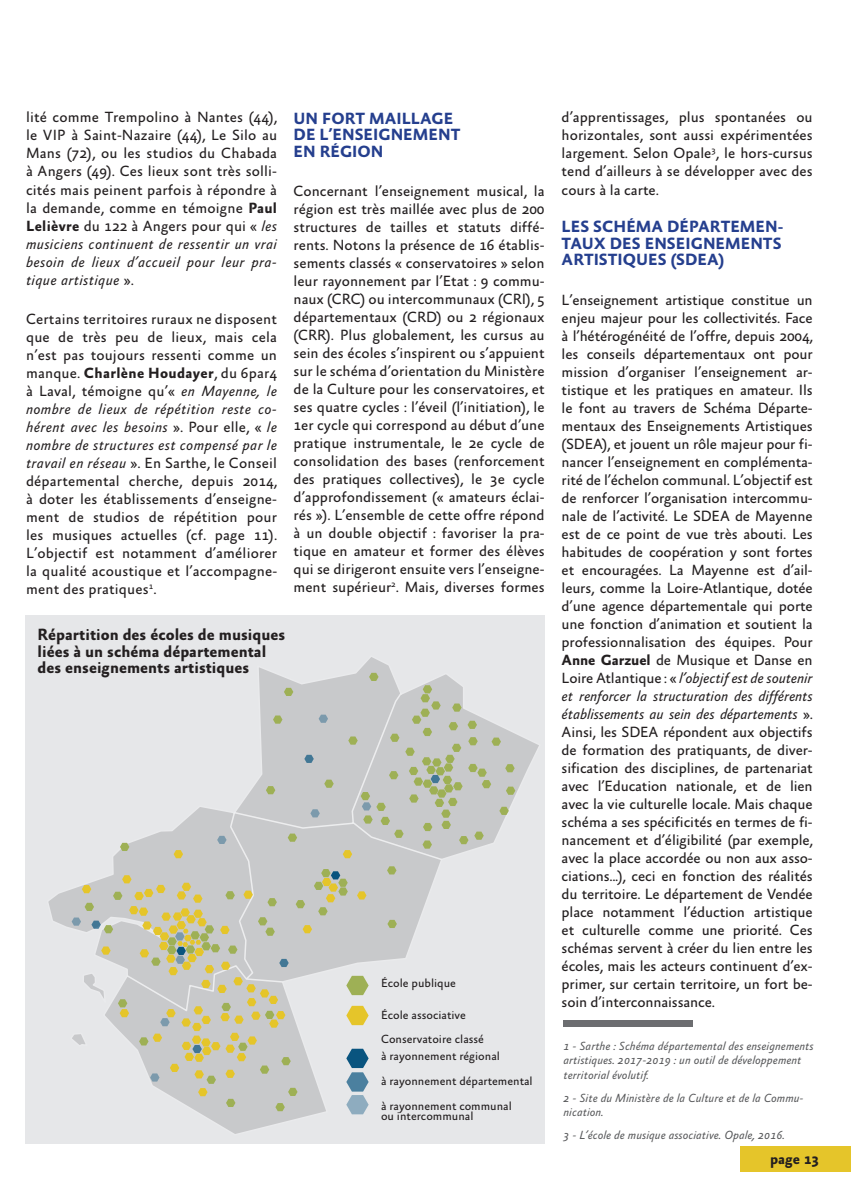
<style>
.page{position:relative;width:851px;height:1191px;background:#fff}
.page>*{position:absolute;margin:0;border:0;box-sizing:border-box;transform-origin:0 0}
.t1{font:700 16.5px/16.5px "Absara Sans";color:#253f8e}
.t2{font:700 16.5px/16.5px "Absara Sans";color:#231f20}
.t3{font:15px/18px "Absara Sans";color:#231f20;text-align:justify}
.t4{font:700 15px "Absara Sans";color:#231f20}
.t5{font:italic 12px/14.4px "Absara Sans";color:#57585a}
.t6{font:12px/16.8px "Absara Sans";color:#231f20}
.s1{font-weight:700}
.s2{font-style:italic}
</style>
<div class="page">
<div style="left:25px;top:615px;width:519px;height:529px;background:#e6e7e9"></div>
<svg style="left:48px;top:890px;width:22px;height:37px"></svg>
<svg style="left:70px;top:657px;width:469px;height:477px"></svg>
<div style="left:563px;top:1020px;width:130px;height:6px;background:#6c6d70"></div>
<div style="left:740px;top:1146px;width:110px;height:25px;background:#e5c52a"></div>
<p class="t3" style="left:26px;top:109px;width:252px">lité comme Trempolino à Nantes (44), le VIP à Saint-Nazaire (44), Le Silo au Mans (72), ou les studios du Chabada à Angers (49). Ces lieux sont très solli&shy;cités mais peinent parfois à répondre à la demande, comme en témoigne <span class="s1">Paul Lelièvre</span> du 122 à Angers pour qui « <span class="s2">les musiciens continuent de ressentir un vrai besoin de lieux d’accueil pour leur pra&shy;tique artistique</span> ».</p>
<p class="t3" style="left:26px;top:310px;width:252px">Certains territoires ruraux ne disposent que de très peu de lieux, mais cela n’est pas toujours ressenti comme un manque. <span class="s1">Charlène Houdayer</span>, du 6par4 à Laval, témoigne qu’« <span class="s2">en Mayenne, le nombre de lieux de répétition reste co&shy;hérent avec les besoins</span> ». Pour elle, « <span class="s2">le nombre de structures est compensé par le travail en réseau</span> ». En Sarthe, le Conseil départemental cherche, depuis 2014, à doter les établissements d’enseigne&shy;ment de studios de répétition pour les musiques actuelles (cf. page 11).<br>L’objectif est notamment d’améliorer la qualité acoustique et l’accompagne&shy;ment des pratiques<sup>1</sup>.</p>
<p class="t1" style="left:293px;top:111px;width:168px">UN FORT MAILLAGE<br>DE L’ENSEIGNEMENT<br>EN RÉGION</p>
<p class="t3" style="left:293px;top:182px;width:252px">Concernant l’enseignement musical, la région est très maillée avec plus de 200 structures de tailles et statuts diffé&shy;rents. Notons la présence de 16 établis&shy;sements classés « conservatoires » selon leur rayonnement par l’Etat : 9 commu&shy;naux (CRC) ou intercommunaux (CRI), 5 départementaux (CRD) ou 2 régionaux (CRR). Plus globalement, les cursus au sein des écoles s’inspirent ou s’appuient sur le schéma d’orientation du Ministère de la Culture pour les conservatoires, et ses quatre cycles : l’éveil (l’initiation), le 1er cycle qui correspond au début d’une pratique instrumentale, le 2e cycle de consolidation des bases (renforcement des pratiques collectives), le 3e cycle d’approfondissement (« amateurs éclai&shy;rés »). L’ensemble de cette offre répond à un double objectif : favoriser la pra&shy;tique en amateur et former des élèves qui se dirigeront ensuite vers l’enseigne&shy;ment supérieur<sup>2</sup>. Mais, diverses formes</p>
<p class="t2" style="left:38px;top:627px;width:249px">Répartition des écoles de musiques liées à un schéma départemental des enseignements artistiques</p>
<p class="t6" style="left:381px;top:975px;width:76px">École publique</p>
<p class="t6" style="left:381px;top:1006px;width:86px">École associative</p>
<p class="t6" style="left:381px;top:1031px;width:120px">Conservatoire classé<br>à rayonnement régional</p>
<p class="t6" style="left:381px;top:1068px;width:153px;line-height:24.9px">à rayonnement départemental à rayonnement communal</p>
<p class="t6" style="left:381px;top:1108px;width:94px">ou intercommunal</p>
<p class="t3" style="left:561px;top:109px;width:252px">d’apprentissages, plus spontanées ou horizontales, sont aussi expérimentées largement. Selon Opale<sup>3</sup>, le hors-cursus tend d’ailleurs à se développer avec des cours à la carte.</p>
<p class="t1" style="left:561px;top:219px;width:223px;text-align:justify">LES SCHÉMA DÉPARTEMEN-TAUX DES ENSEIGNEMENTS ARTISTIQUES (SDEA)</p>
<p class="t3" style="left:561px;top:291px;width:252px">L’enseignement artistique constitue un enjeu majeur pour les collectivités. Face à l’hétérogénéité de l’offre, depuis 2004, les conseils départementaux ont pour mission d’organiser l’enseignement ar&shy;tistique et les pratiques en amateur. Ils le font au travers de Schéma Départe&shy;mentaux des Enseignements Artistiques (SDEA), et jouent un rôle majeur pour fi&shy;nancer l’enseignement en complémenta&shy;rité de l’échelon communal. L’objectif est de renforcer l’organisation intercommu&shy;nale de l’activité. Le SDEA de Mayenne est de ce point de vue très abouti. Les habitudes de coopération y sont fortes et encouragées. La Mayenne est d’ail&shy;leurs, comme la Loire-Atlantique, dotée d’une agence départementale qui porte une fonction d’animation et soutient la professionnalisation des équipes. Pour <span class="s1">Anne Garzuel</span> de Musique et Danse en Loire Atlantique : « <span class="s2">l’objectif est de soutenir et renforcer la structuration des différents établissements au sein des départements</span> ».<br>Ainsi, les SDEA répondent aux objectifs de formation des pratiquants, de diver&shy;sification des disciplines, de partenariat avec l’Education nationale, et de lien avec la vie culturelle locale. Mais chaque schéma a ses spécificités en termes de fi&shy;nancement et d’éligibilité (par exemple, avec la place accordée ou non aux asso&shy;ciations...), ceci en fonction des réalités du territoire. Le département de Vendée place notamment l’éduction artistique et culturelle comme une priorité. Ces schémas servent à créer du lien entre les écoles, mais les acteurs continuent d’ex&shy;primer, sur certain territoire, un fort be&shy;soin d’interconnaissance.</p>
<p class="t5" style="left:563px;top:1039px;width:251px">1 - Sarthe : Schéma départemental des enseignements artistiques. 2017-2019 : un outil de développement territorial évolutif.</p>
<p class="t5" style="left:563px;top:1091px;width:241px">2 - Site du Ministère de la Culture et de la Commu&shy;nication.</p>
<p class="t5" style="left:563px;top:1128px;width:223px">3 - L’école de musique associative. Opale, 2016.</p>
<p class="t4" style="left:770px;top:1151px;width:51px">page 13</p>
</div>
